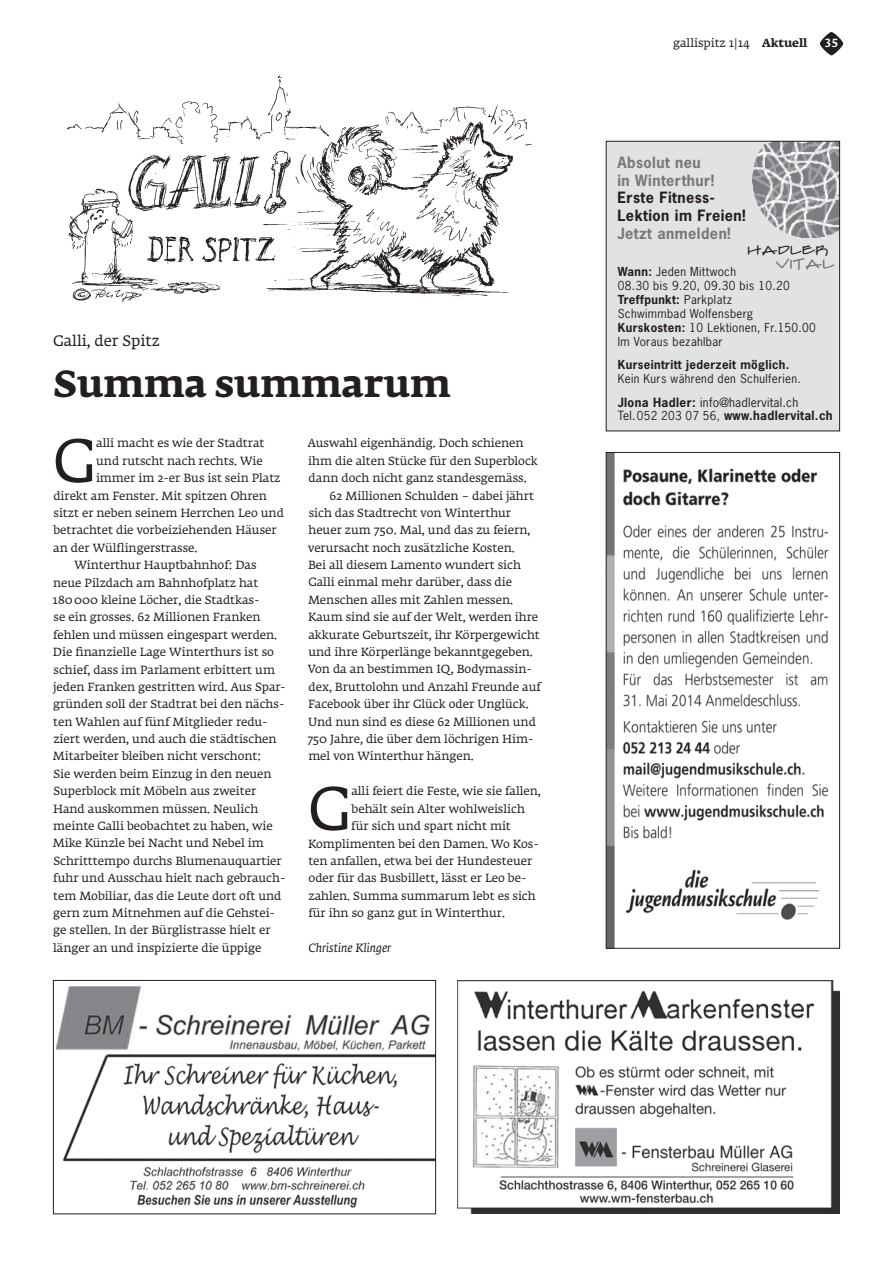
<style>
.page{position:relative;width:893px;height:1263px;background:#fff}
.page>*{position:absolute;margin:0;border:0;box-sizing:border-box;transform-origin:0 0}
.t1{font:60.9px "Fedra Serif A Std";color:#231f20}
.t2{font:700 37.5px "Fedra Serif A Std";color:#231f20}
.t3{font:15px "Fedra Serif A Std";color:#231f20}
.t4{font:700 14.55px/17.5px "News Gothic Std";letter-spacing:.03em;color:#76787b}
.t5{font:700 14.55px/17.5px "News Gothic Std";letter-spacing:.03em;color:#231f20}
.t6{font:14.4px "Farfel ICG Felt Tip";letter-spacing:.03em;color:#6c6d70}
.t7{font:13.8px "Farfel ICG Felt Tip";letter-spacing:.03em;color:#231f20}
.t8{font:700 12px/14px "News Gothic Std";letter-spacing:.025em;color:#231f20}
.t9{font:italic 11.85px "Fedra Serif A Std";color:#231f20}
.t10{font:11.7px "Fedra Serif A Std";color:#231f20}
.t11{font:11.7px/14px "News Gothic Std";letter-spacing:.03em;color:#231f20}
.t12{font:700 11.7px "News Gothic Std";letter-spacing:.03em;color:#231f20}
.t13{font:500 11.7px "Fedra Serif A Std";color:#fff}
.s1{font-weight:700}
.s2{font-weight:400}
.s3{font-weight:400;font-size:11.55px}
</style>
<div class="page">
<svg style="left:820px;top:32px;width:23px;height:23px"></svg>
<img style="left:64px;top:75px;width:468px;height:228px">
<img style="left:608px;top:454px;width:221px;height:492px">
<div style="left:606px;top:452px;width:234px;height:496px;border:1px solid #231f20"></div>
<div style="left:606px;top:141px;width:234px;height:290px;background:#e1e2e4"></div>
<img style="left:752px;top:143px;width:86px;height:94px">
<div style="left:606px;top:141px;width:234px;height:290px;border:1px solid #231f20"></div>
<img style="left:457px;top:980px;width:383px;height:234px">
<img style="left:56px;top:986px;width:378px;height:222px">
<div style="left:53px;top:980px;width:383px;height:234px;border:1px solid #231f20"></div>
<p class="t3" style="left:53px;top:331px;width:108px">Galli, der Spitz</p>
<h2 class="t2" style="left:54px;top:357px;width:399px">Summa summarum</h2>
<h1 class="t1" style="left:53px;top:422px;width:45px">G</h1>
<p class="t10" style="left:96px;top:436px;width:170px">alli macht es wie der Stadtrat</p>
<p class="t10" style="left:96px;top:453px;width:168px">und rutscht nach rechts. Wie</p>
<p class="t10" style="left:96px;top:471px;width:186px">immer im 2-er Bus ist sein Platz</p>
<p class="t10" style="left:53px;top:488px;width:215px">direkt am Fenster. Mit spitzen Ohren</p>
<p class="t10" style="left:54px;top:505px;width:232px">sitzt er neben seinem Herrchen Leo und</p>
<p class="t10" style="left:53px;top:523px;width:225px">betrachtet die vorbeiziehenden Häuser</p>
<p class="t10" style="left:53px;top:540px;width:146px">an der Wülflingerstrasse.</p>
<p class="t10" style="left:74px;top:558px;width:184px">Winterthur Hauptbahnhof: Das</p>
<p class="t10" style="left:53px;top:575px;width:207px">neue Pilzdach am Bahnhofplatz hat</p>
<p class="t10" style="left:53px;top:592px;width:208px">180000 kleine Löcher, die Stadtkas-</p>
<p class="t10" style="left:54px;top:610px;width:208px">se ein grosses. 62 Millionen Franken</p>
<p class="t10" style="left:53px;top:627px;width:225px">fehlen und müssen eingespart werden.</p>
<p class="t10" style="left:53px;top:645px;width:222px">Die finanzielle Lage Winterthurs ist so</p>
<p class="t10" style="left:54px;top:662px;width:223px">schief, dass im Parlament erbittert um</p>
<p class="t10" style="left:53px;top:679px;width:234px">jeden Franken gestritten wird. Aus Spar-</p>
<p class="t10" style="left:53px;top:697px;width:233px">gründen soll der Stadtrat bei den nächs-</p>
<p class="t10" style="left:53px;top:714px;width:216px">ten Wahlen auf fünf Mitglieder redu-</p>
<p class="t10" style="left:53px;top:731px;width:225px">ziert werden, und auch die städtischen</p>
<p class="t10" style="left:53px;top:749px;width:210px">Mitarbeiter bleiben nicht verschont:</p>
<p class="t10" style="left:53px;top:766px;width:220px">Sie werden beim Einzug in den neuen</p>
<p class="t10" style="left:53px;top:784px;width:204px">Superblock mit Möbeln aus zweiter</p>
<p class="t10" style="left:53px;top:801px;width:207px">Hand auskommen müssen. Neulich</p>
<p class="t10" style="left:53px;top:818px;width:221px">meinte Galli beobachtet zu haben, wie</p>
<p class="t10" style="left:53px;top:836px;width:212px">Mike Künzle bei Nacht und Nebel im</p>
<p class="t10" style="left:53px;top:853px;width:230px">Schritttempo durchs Blumenauquartier</p>
<p class="t10" style="left:53px;top:871px;width:234px">fuhr und Ausschau hielt nach gebrauch-</p>
<p class="t10" style="left:53px;top:888px;width:230px">tem Mobiliar, das die Leute dort oft und</p>
<p class="t10" style="left:53px;top:905px;width:223px">gern zum Mitnehmen auf die Gehstei-</p>
<p class="t10" style="left:53px;top:923px;width:219px">ge stellen. In der Bürglistrasse hielt er</p>
<p class="t10" style="left:53px;top:940px;width:210px">länger an und inspizierte die üppige</p>
<p class="t10" style="left:308px;top:436px;width:217px">Auswahl eigenhändig. Doch schienen</p>
<p class="t10" style="left:308px;top:453px;width:231px">ihm die alten Stücke für den Superblock</p>
<p class="t10" style="left:309px;top:471px;width:220px">dann doch nicht ganz standesgemäss.</p>
<p class="t10" style="left:330px;top:488px;width:206px">62 Millionen Schulden – dabei jährt</p>
<p class="t10" style="left:309px;top:505px;width:204px">sich das Stadtrecht von Winterthur</p>
<p class="t10" style="left:308px;top:523px;width:223px">heuer zum 750. Mal, und das zu feiern,</p>
<p class="t10" style="left:308px;top:540px;width:208px">verursacht noch zusätzliche Kosten.</p>
<p class="t10" style="left:308px;top:557px;width:214px">Bei all diesem Lamento wundert sich</p>
<p class="t10" style="left:308px;top:575px;width:205px">Galli einmal mehr darüber, dass die</p>
<p class="t10" style="left:308px;top:592px;width:206px">Menschen alles mit Zahlen messen.</p>
<p class="t10" style="left:308px;top:610px;width:232px">Kaum sind sie auf der Welt, werden ihre</p>
<p class="t10" style="left:308px;top:627px;width:233px">akkurate Geburtszeit, ihr Körpergewicht</p>
<p class="t10" style="left:308px;top:644px;width:226px">und ihre Körperlänge bekanntgegeben.</p>
<p class="t10" style="left:308px;top:662px;width:226px">Von da an bestimmen IQ, Bodymassin-</p>
<p class="t10" style="left:309px;top:679px;width:234px">dex, Bruttolohn und Anzahl Freunde auf</p>
<p class="t10" style="left:308px;top:697px;width:222px">Facebook über ihr Glück oder Unglück.</p>
<p class="t10" style="left:308px;top:714px;width:229px">Und nun sind es diese 62 Millionen und</p>
<p class="t10" style="left:307px;top:731px;width:228px">750 Jahre, die über dem löchrigen Him-</p>
<p class="t10" style="left:308px;top:749px;width:167px">mel von Winterthur hängen.</p>
<h1 class="t1" style="left:308px;top:770px;width:45px">G</h1>
<p class="t10" style="left:351px;top:784px;width:191px">alli feiert die Feste, wie sie fallen,</p>
<p class="t10" style="left:351px;top:801px;width:175px">behält sein Alter wohlweislich</p>
<p class="t10" style="left:351px;top:818px;width:161px">für sich und spart nicht mit</p>
<p class="t10" style="left:308px;top:836px;width:232px">Komplimenten bei den Damen. Wo Kos-</p>
<p class="t10" style="left:308px;top:853px;width:225px">ten anfallen, etwa bei der Hundesteuer</p>
<p class="t10" style="left:309px;top:871px;width:219px">oder für das Busbillett, lässt er Leo be-</p>
<p class="t10" style="left:309px;top:888px;width:229px">zahlen. Summa summarum lebt es sich</p>
<p class="t10" style="left:308px;top:905px;width:198px">für ihn so ganz gut in Winterthur.</p>
<p class="t9" style="left:308px;top:941px;width:84px">Christine Klinger</p>
<p class="t10" style="left:673px;top:36px;width:136px">gallispitz 1|14 <span class="s1">Aktuell</span></p>
<p class="t13" style="left:824px;top:35px;width:15px">35</p>
<p class="t4" style="left:617px;top:154px;width:98px">Absolut neu in Winterthur!</p>
<p class="t5" style="left:617px;top:189px;width:130px">Erste Fitness-<br>Lektion im Freien!</p>
<p class="t4" style="left:617px;top:224px;width:115px">Jetzt anmelden!</p>
<p class="t11" style="left:618px;top:265px;width:200px"><span class="s1">Wann:</span> Jeden Mittwoch<br>08.30 bis 9.20, 09.30 bis 10.20<br><span class="s1">Treffpunkt:</span> Parkplatz<br>Schwimmbad Wolfensberg<br><span class="s1">Kurskosten:</span> 10 Lektionen, Fr.150.00<br>Im Voraus bezahlbar</p>
<p class="t12" style="left:618px;top:357px;width:173px">Kurseintritt jederzeit möglich.</p>
<p class="t11" style="left:618px;top:372px;width:185px">Kein Kurs während den Schulferien.</p>
<p class="t8" style="left:618px;top:395px;width:217px">Jlona Hadler: <span class="s2">info@hadlervital.ch<br>Tel.</span> <span class="s3">052 203 07 56,</span> www.hadlervital.ch</p>
<p class="t7" style="left:748px;top:241px;width:82px">HADLER</p>
<p class="t6" style="left:776px;top:255px;width:60px">VITAL</p>
</div>
